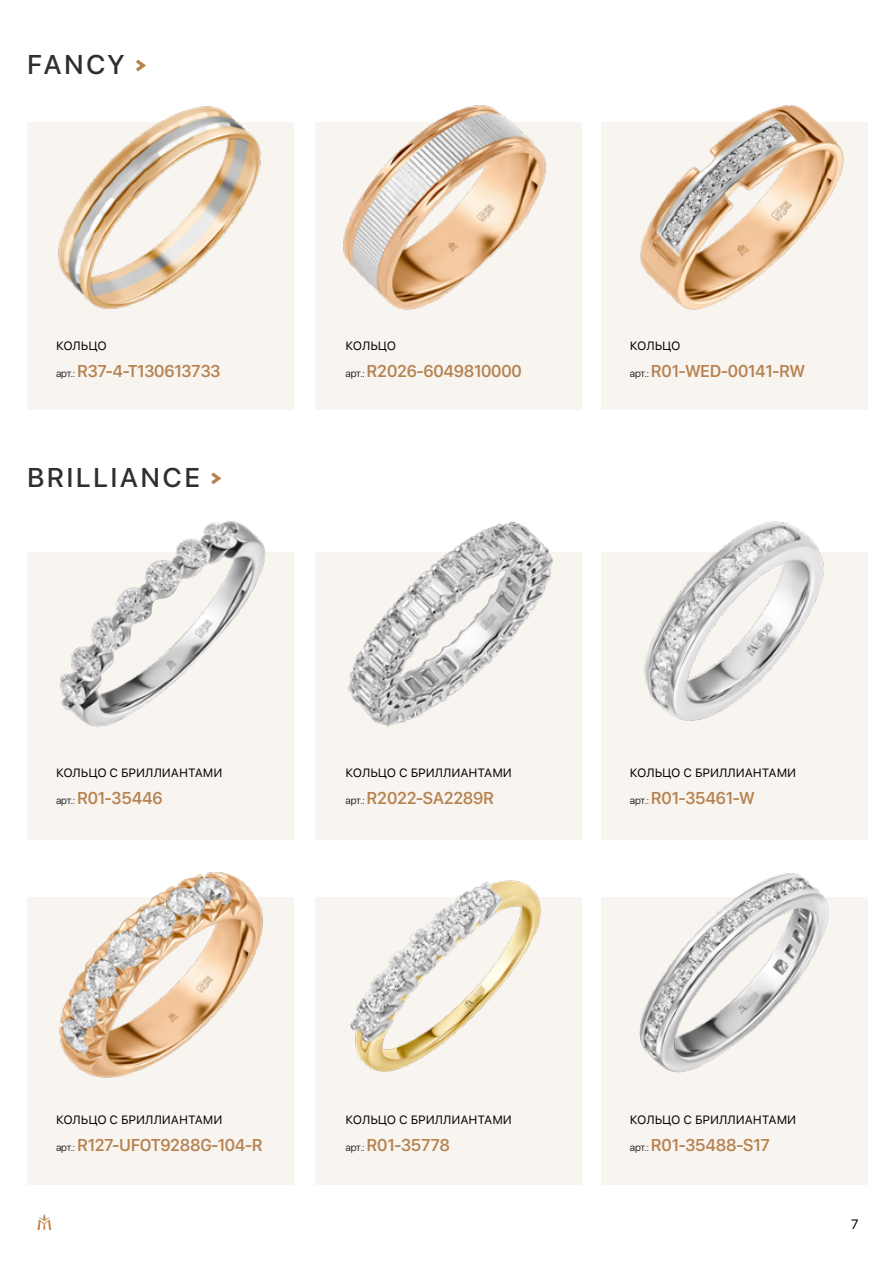
<style>
.page{position:relative;width:893px;height:1263px;background:#fff}
.page>*{position:absolute;margin:0;border:0;box-sizing:border-box;transform-origin:0 0}
.t1{font:500 27px "SF Pro Display";letter-spacing:.11em;color:#312e2d}
.t2{font:500 18px "SF Compact Display";letter-spacing:-.01em;color:#b68250}
.t3{font:13.5px "SF Pro Display";color:#000}
.t4{font:12px "SFUI Text";letter-spacing:-.01em;color:#000}
.s1{font-family:"SF Pro Display";font-weight:300;font-size:10.5px;color:#000}
</style>
<div class="page">
<svg style="left:37px;top:1214px;width:14px;height:16px"></svg>
<div style="left:28px;top:123px;width:266px;height:287px;background:#f8f4f0"></div>
<div style="left:315px;top:123px;width:267px;height:287px;background:#f8f4f0"></div>
<div style="left:601px;top:123px;width:266px;height:287px;background:#f8f4f0"></div>
<div style="left:28px;top:553px;width:266px;height:287px;background:#f8f4f0"></div>
<div style="left:315px;top:553px;width:267px;height:287px;background:#f8f4f0"></div>
<div style="left:601px;top:553px;width:266px;height:287px;background:#f8f4f0"></div>
<div style="left:28px;top:897px;width:266px;height:287px;background:#f8f4f0"></div>
<div style="left:315px;top:897px;width:267px;height:287px;background:#f8f4f0"></div>
<div style="left:601px;top:897px;width:266px;height:287px;background:#f8f4f0"></div>
<svg style="left:136px;top:59px;width:10px;height:13px"></svg>
<svg style="left:211px;top:472px;width:11px;height:13px"></svg>
<img style="left:41px;top:521px;width:242px;height:206px">
<img style="left:38px;top:106px;width:242px;height:203px">
<img style="left:323px;top:105px;width:243px;height:205px">
<img style="left:621px;top:105px;width:242px;height:205px">
<img style="left:59px;top:872px;width:204px;height:206px">
<img style="left:329px;top:521px;width:242px;height:206px">
<img style="left:349px;top:880px;width:192px;height:192px">
<img style="left:613px;top:521px;width:242px;height:200px">
<img style="left:639px;top:873px;width:190px;height:200px">
<h1 class="t1" style="left:28px;top:49px;width:98px">FANCY</h1>
<p class="t4" style="left:56px;top:338px;width:52px">КОЛЬЦО</p>
<p class="t2" style="left:56px;top:361px;width:166px"><span class="s1">арт.:</span> R37-4-T130613733</p>
<h1 class="t1" style="left:28px;top:462px;width:174px">BRILLIANCE</h1>
<p class="t4" style="left:56px;top:765px;width:168px">КОЛЬЦО C БРИЛЛИАНТАМИ</p>
<p class="t2" style="left:56px;top:788px;width:108px"><span class="s1">арт.:</span> R01-35446</p>
<p class="t4" style="left:346px;top:338px;width:52px">КОЛЬЦО</p>
<p class="t2" style="left:346px;top:361px;width:178px"><span class="s1">арт.:</span> R2026-6049810000</p>
<p class="t4" style="left:630px;top:338px;width:52px">КОЛЬЦО</p>
<p class="t2" style="left:630px;top:361px;width:177px"><span class="s1">арт.:</span> R01-WED-00141-RW</p>
<p class="t4" style="left:346px;top:765px;width:168px">КОЛЬЦО C БРИЛЛИАНТАМИ</p>
<p class="t2" style="left:346px;top:788px;width:150px"><span class="s1">арт.:</span> R2022-SA2289R</p>
<p class="t4" style="left:630px;top:765px;width:168px">КОЛЬЦО C БРИЛЛИАНТАМИ</p>
<p class="t2" style="left:630px;top:788px;width:126px"><span class="s1">арт.:</span> R01-35461-W</p>
<p class="t4" style="left:56px;top:1111px;width:168px">КОЛЬЦО C БРИЛЛИАНТАМИ</p>
<p class="t2" style="left:56px;top:1134px;width:208px"><span class="s1">арт.:</span> R127-UFOT9288G-104-R</p>
<p class="t4" style="left:346px;top:1111px;width:168px">КОЛЬЦО C БРИЛЛИАНТАМИ</p>
<p class="t2" style="left:346px;top:1134px;width:106px"><span class="s1">арт.:</span> R01-35778</p>
<p class="t4" style="left:630px;top:1111px;width:168px">КОЛЬЦО C БРИЛЛИАНТАМИ</p>
<p class="t2" style="left:630px;top:1134px;width:142px"><span class="s1">арт.:</span> R01-35488-S17</p>
<p class="t3" style="left:851px;top:1216px;width:9px">7</p>
</div>
